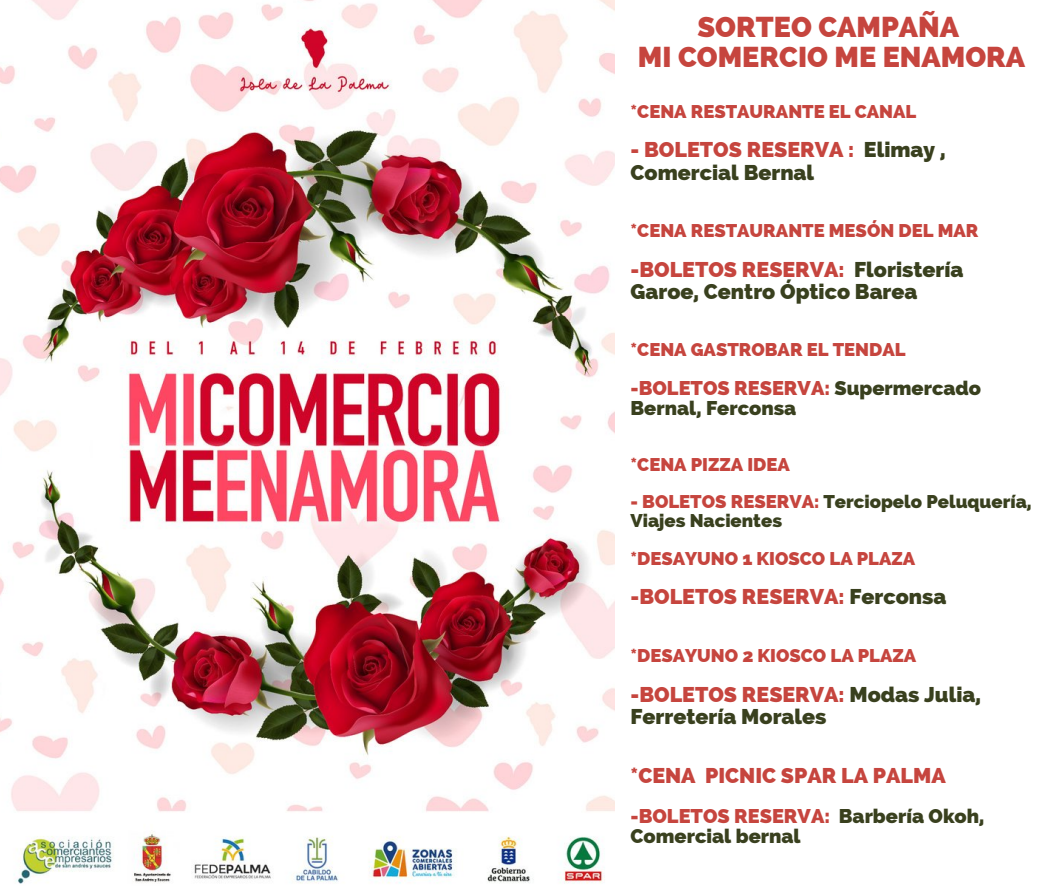
<style>
.page{position:relative;width:1058px;height:887px;background:#fff}
.page>*{position:absolute;margin:0;border:0;box-sizing:border-box;transform-origin:0 0}
.t1{font:800 28.8px "Raleway";color:#c6453e}
.t2{font:800 21.45px/22px "Raleway";color:#39401e}
.t3{font:800 21.45px "Raleway";color:#c6453e}
.t4{font:800 19.95px/19.8px "Raleway";color:#39401e}
.t5{font:800 18.45px "Raleway";color:#c6453e}
.t6{font:800 18.45px/18.8px "Raleway";color:#39401e}
.s1{color:#c6453e}
.s2{color:#39401e}
</style>
<div class="page">
<img style="left:0;top:0;width:614px;height:884px">
<p class="t1" style="left:697px;top:10px;width:263px">SORTEO CAMPAÑA</p>
<p class="t1" style="left:638px;top:40px;width:389px">MI COMERCIO ME ENAMORA</p>
<p class="t5" style="left:630px;top:100px;width:287px">*CENA RESTAURANTE EL CANAL</p>
<p class="t2" style="left:630px;top:139px;width:316px"><span class="s1">- BOLETOS RESERVA :</span> Elimay ,<br>Comercial Bernal</p>
<p class="t5" style="left:630px;top:219px;width:349px">*CENA RESTAURANTE MESÓN DEL MAR</p>
<p class="t2" style="left:630px;top:258px;width:334px"><span class="s1">-BOLETOS RESERVA:</span> Floristería<br>Garoe, Centro Óptico Barea</p>
<p class="t5" style="left:630px;top:339px;width:276px">*CENA GASTROBAR EL TENDAL</p>
<p class="t4" style="left:630px;top:378px;width:352px"><span class="s1">-BOLETOS RESERVA:</span> Supermercado<br>Bernal, Ferconsa</p>
<p class="t5" style="left:630px;top:453px;width:161px">*CENA PIZZA IDEA</p>
<p class="t6" style="left:630px;top:492px;width:402px"><span class="s1">- BOLETOS RESERVA:</span> Terciopelo Peluquería,<br>Viajes Nacientes</p>
<p class="t5" style="left:630px;top:547px;width:286px">*DESAYUNO 1 KIOSCO LA PLAZA</p>
<p class="t3" style="left:630px;top:584px;width:317px">-BOLETOS RESERVA: <span class="s2">Ferconsa</span></p>
<p class="t5" style="left:630px;top:644px;width:287px">*DESAYUNO 2 KIOSCO LA PLAZA</p>
<p class="t2" style="left:630px;top:683px;width:352px"><span class="s1">-BOLETOS RESERVA:</span> Modas Julia,<br>Ferretería Morales</p>
<p class="t3" style="left:630px;top:763px;width:317px">*CENA PICNIC SPAR LA PALMA</p>
<p class="t4" style="left:630px;top:806px;width:355px"><span class="s1">-BOLETOS RESERVA:</span> Barbería Okoh,<br>Comercial bernal</p>
</div>
